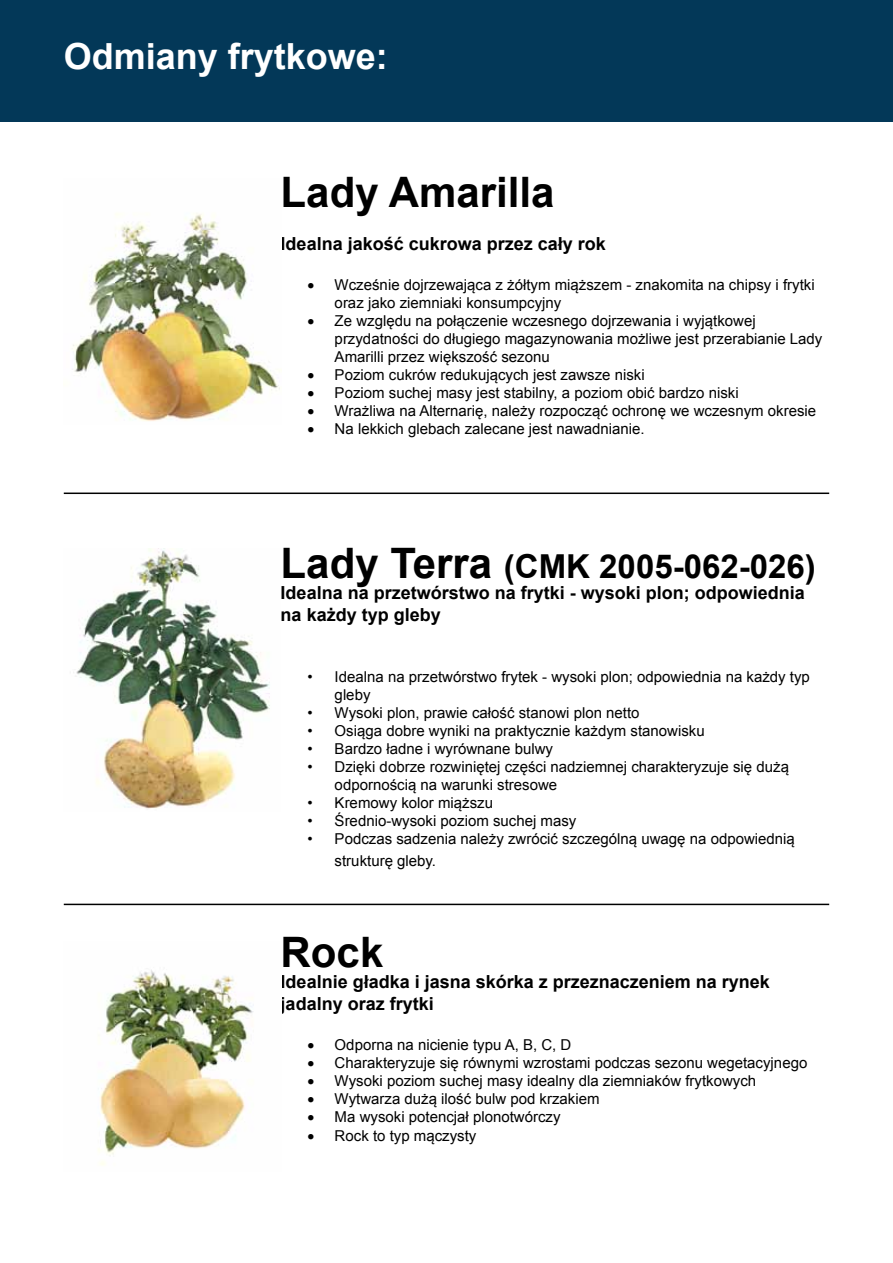
<style>
.page{position:relative;width:893px;height:1263px;background:#fff}
.page>*{position:absolute;margin:0;border:0;box-sizing:border-box;transform-origin:0 0}
.t1{font:700 42px "Arial";color:#000}
.t2{font:700 36px "Arial";color:#fff}
.t3{font:700 33px "Arial";color:#000}
.t4{font:700 18px/21.6px "Arial";color:#000}
.t5{font:15px/18px "Arial";color:#000}
.s1{font-size:42px}
</style>
<div class="page">
<div style="left:0;top:0;width:893px;height:121px;background:#033858"></div>
<img style="left:72px;top:213px;width:208px;height:208px">
<img style="left:98px;top:970px;width:156px;height:195px">
<hr style="left:64px;top:492px;width:765px;height:2px;background:#000">
<hr style="left:64px;top:904px;width:765px;height:1px;background:#000">
<img style="left:73px;top:548px;width:197px;height:261px">
<h2 class="t2" style="left:64px;top:32px;width:326px">Odmiany frytkowe:</h2>
<h1 class="t1" style="left:281px;top:164px;width:275px">Lady Amarilla</h1>
<p class="t4" style="left:281px;top:234px;width:327px">Idealna jakość cukrowa przez cały rok</p>
<p class="t5" style="left:335px;top:276px;width:482px;text-indent:-27px">• Wcześnie dojrzewająca z żółtym miąższem - znakomita na chipsy i frytki oraz jako ziemniaki konsumpcyjny</p>
<p class="t5" style="left:335px;top:312px;width:489px;text-indent:-27px">• Ze względu na połączenie wczesnego dojrzewania i wyjątkowej przydatności do długiego magazynowania możliwe jest przerabianie Lady<br>Amarilli przez większość sezonu</p>
<p class="t5" style="left:308px;top:366px;width:339px">• Poziom cukrów redukujących jest zawsze niski</p>
<p class="t5" style="left:308px;top:384px;width:433px">• Poziom suchej masy jest stabilny, a poziom obić bardzo niski</p>
<p class="t5" style="left:308px;top:402px;width:510px">• Wrażliwa na Alternarię, należy rozpocząć ochronę we wczesnym okresie</p>
<p class="t5" style="left:308px;top:420px;width:339px">• Na lekkich glebach zalecane jest nawadnianie.</p>
<h3 class="t3" style="left:281px;top:544px;width:537px"><span class="s1">Lady Terra</span> (CMK 2005-062-026)</h3>
<p class="t4" style="left:281px;top:583px;width:526px">Idealna na przetwórstwo na frytki - wysoki plon; odpowiednia na każdy typ gleby</p>
<p class="t5" style="left:335px;top:668px;width:477px;text-indent:-27px">• Idealna na przetwórstwo frytek - wysoki plon; odpowiednia na każdy typ gleby</p>
<p class="t5" style="left:308px;top:704px;width:333px">• Wysoki plon, prawie całość stanowi plon netto</p>
<p class="t5" style="left:308px;top:722px;width:399px">• Osiąga dobre wyniki na praktycznie każdym stanowisku</p>
<p class="t5" style="left:308px;top:740px;width:247px">• Bardzo ładne i wyrównane bulwy</p>
<p class="t5" style="left:335px;top:758px;width:456px;text-indent:-27px">• Dzięki dobrze rozwiniętej części nadziemnej charakteryzuje się dużą odpornością na warunki stresowe</p>
<p class="t5" style="left:308px;top:794px;width:187px">• Kremowy kolor miąższu</p>
<p class="t5" style="left:308px;top:812px;width:270px">• Średnio-wysoki poziom suchej masy</p>
<p class="t5" style="left:335px;top:828px;width:462px;line-height:21.6px;text-indent:-27px">• Podczas sadzenia należy zwrócić szczególną uwagę na odpowiednią strukturę gleby.</p>
<h1 class="t1" style="left:281px;top:924px;width:104px">Rock</h1>
<p class="t4" style="left:281px;top:972px;width:491px">Idealnie gładka i jasna skórka z przeznaczeniem na rynek jadalny oraz frytki</p>
<p class="t5" style="left:308px;top:1035px;width:265px">• Odporna na nicienie typu A, B, C, D</p>
<p class="t5" style="left:308px;top:1053px;width:501px">• Charakteryzuje się równymi wzrostami podczas sezonu wegetacyjnego</p>
<p class="t5" style="left:308px;top:1071px;width:450px">• Wysoki poziom suchej masy idealny dla ziemniaków frytkowych</p>
<p class="t5" style="left:308px;top:1089px;width:293px">• Wytwarza dużą ilość bulw pod krzakiem</p>
<p class="t5" style="left:308px;top:1107px;width:254px">• Ma wysoki potencjał plonotwórczy</p>
<p class="t5" style="left:308px;top:1127px;width:170px">• Rock to typ mączysty</p>
</div>
